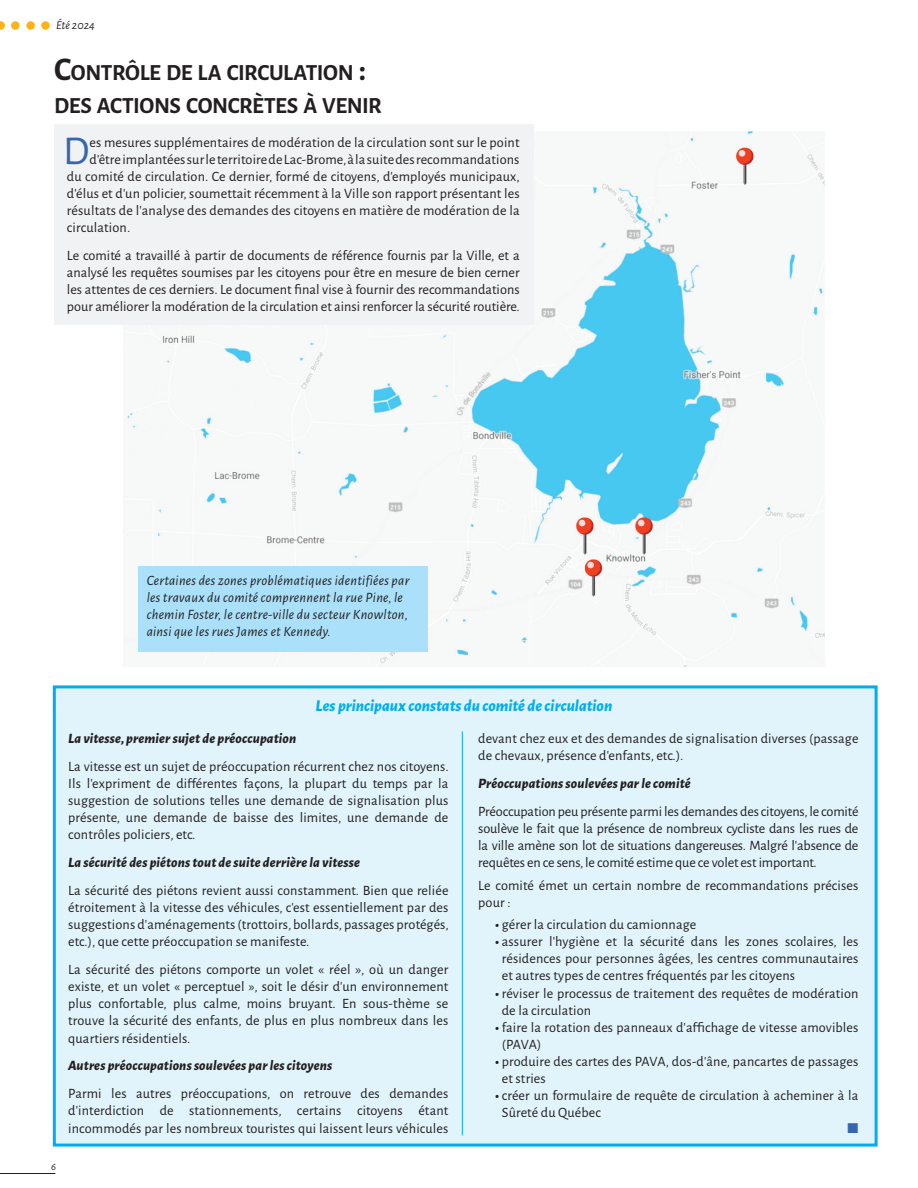
<style>
.page{position:relative;width:918px;height:1188px;background:#fff}
.page>*{position:absolute;margin:0;border:0;box-sizing:border-box;transform-origin:0 0}
.t1{font:40.95px "Alegreya Sans";color:#3566b1}
.t2{font:700 23.1px/33px "Alegreya Sans";letter-spacing:-.02em;color:#231f20}
.t3{font:italic 800 16.5px "Alegreya Sans";color:#00aeef}
.t4{font:14.25px/17.1px "Alegreya Sans";letter-spacing:.01em;color:#231f20;text-align:justify}
.t5{font:italic 800 14.25px "Alegreya Sans";letter-spacing:.01em;color:#231f20}
.t6{font:italic 14.25px/17.1px "Alegreya Sans";letter-spacing:.02em;color:#231f20}
.t7{font:14.25px "Zapf Dingbats ITC";color:#3566b1}
.t8{font:italic 12px "Alegreya Sans";color:#231f20}
.t9{font:italic 10.5px "Alegreya Sans";color:#231f20}
.s1{font-size:33px}
.s2{font-weight:800}
</style>
<div class="page">
<hr style="left:0;top:1173px;width:55px;height:1px;background:#231f20">
<svg style="left:0;top:21px;width:5px;height:9px"></svg>
<div style="left:11px;top:21px;width:9px;height:9px;background:#fbb316;border-radius:50%"></div>
<div style="left:26px;top:21px;width:9px;height:9px;background:#fbb316;border-radius:50%"></div>
<div style="left:41px;top:21px;width:9px;height:9px;background:#fbb316;border-radius:50%"></div>
<img style="left:123px;top:132px;width:702px;height:535px">
<div style="left:138px;top:567px;width:289px;height:85px;background:#aae0f9"></div>
<div style="left:54px;top:124px;width:479px;height:200px;background:#f1f2f3"></div>
<div style="left:53px;top:685px;width:825px;height:462px;background:#e1f4fc;border:3px solid #00aeef"></div>
<hr style="left:462px;top:731px;width:1px;height:404px;background:#00aeef">
<p class="t8" style="left:56px;top:17px;width:40px">Été 2024</p>
<h2 class="t2" style="left:54px;top:55px;width:329px"><span class="s1">C</span>ONTRÔLE DE LA CIRCULATION <span class="s1">:<br></span>DES ACTIONS CONCRÈTES À VENIR</h2>
<h1 class="t1" style="left:63px;top:123px;width:28px">D</h1>
<p class="t4" style="left:90px;top:133px;width:431px">es mesures supplémentaires de modération de la circulation sont sur le point</p>
<p class="t4" style="left:90px;top:150px;width:432px">d’être implantées sur le territoire de Lac-Brome, à la suite des recommandations</p>
<p class="t4" style="left:67px;top:167px;width:454px">du comité de circulation. Ce dernier, formé de citoyens, d’employés municipaux,</p>
<p class="t4" style="left:67px;top:184px;width:454px">d’élus et d’un policier, soumettait récemment à la Ville son rapport présentant les</p>
<p class="t4" style="left:67px;top:201px;width:454px">résultats de l’analyse des demandes des citoyens en matière de modération de la</p>
<p class="t4" style="left:67px;top:218px;width:65px">circulation.</p>
<p class="t4" style="left:67px;top:246px;width:454px">Le comité a travaillé à partir de documents de référence fournis par la Ville, et a analysé les requêtes soumises par les citoyens pour être en mesure de bien cerner les attentes de ces derniers. Le document final vise à fournir des recommandations pour améliorer la modération de la circulation et ainsi renforcer la sécurité routière.</p>
<p class="t6" style="left:147px;top:571px;width:264px">Certaines des zones problématiques identifiées par les travaux du comité comprennent la rue Pine, le chemin Foster, le centre-ville du secteur Knowlton, ainsi que les rues James et Kennedy.</p>
<p class="t3" style="left:316px;top:694px;width:298px">Les principaux constats du comité de circulation</p>
<p class="t9" style="left:51px;top:1159px;width:6px">6</p>
<p class="t5" style="left:68px;top:728px;width:230px">La vitesse, premier sujet de préoccupation</p>
<p class="t4" style="left:68px;top:757px;width:382px">La vitesse est un sujet de préoccupation récurrent chez nos citoyens.<br>Ils l’expriment de différentes façons, la plupart du temps par la suggestion de solutions telles une demande de signalisation plus présente, une demande de baisse des limites, une demande de contrôles policiers, etc.</p>
<p class="t5" style="left:68px;top:852px;width:293px">La sécurité des piétons tout de suite derrière la vitesse</p>
<p class="t4" style="left:68px;top:881px;width:382px">La sécurité des piétons revient aussi constamment. Bien que reliée étroitement à la vitesse des véhicules, c’est essentiellement par des suggestions d’aménagements (trottoirs, bollards, passages protégés, etc.), que cette préoccupation se manifeste.</p>
<p class="t4" style="left:68px;top:960px;width:382px">La sécurité des piétons comporte un volet « réel », où un danger existe, et un volet « perceptuel », soit le désir d’un environnement plus confortable, plus calme, moins bruyant. En sous-thème se trouve la sécurité des enfants, de plus en plus nombreux dans les quartiers résidentiels.</p>
<p class="t5" style="left:68px;top:1055px;width:266px">Autres préoccupations soulevées par les citoyens</p>
<p class="t4" style="left:68px;top:1085px;width:382px">Parmi les autres préoccupations, on retrouve des demandes d’interdiction de stationnements, certains citoyens étant incommodés par les nombreux touristes qui laissent leurs véhicules</p>
<p class="t4" style="left:478px;top:729px;width:382px">devant chez eux et des demandes de signalisation diverses (passage de chevaux, présence d’enfants, etc.).</p>
<p class="t5" style="left:478px;top:773px;width:214px">Préoccupations soulevées par le comité</p>
<p class="t4" style="left:478px;top:802px;width:382px">Préoccupation peu présente parmi les demandes des citoyens, le comité soulève le fait que la présence de nombreux cycliste dans les rues de la ville amène son lot de situations dangereuses. Malgré l’absence de requêtes en ce sens, le comité estime que ce volet est important.</p>
<p class="t4" style="left:478px;top:876px;width:382px">Le comité émet un certain nombre de recommandations précises pour :</p>
<p class="t4" style="left:495px;top:915px;width:203px"><span class="s2">•</span> gérer la circulation du camionnage</p>
<p class="t4" style="left:502px;top:932px;width:358px;text-indent:-7px"><span class="s2">•</span> assurer l’hygiène et la sécurité dans les zones scolaires, les résidences pour personnes âgées, les centres communautaires et autres types de centres fréquentés par les citoyens</p>
<p class="t4" style="left:502px;top:984px;width:358px;text-indent:-7px"><span class="s2">•</span> réviser le processus de traitement des requêtes de modération de la circulation</p>
<p class="t4" style="left:502px;top:1018px;width:358px;text-indent:-7px"><span class="s2">•</span> faire la rotation des panneaux d’affichage de vitesse amovibles (PAVA)</p>
<p class="t4" style="left:502px;top:1052px;width:358px;text-indent:-7px"><span class="s2">•</span> produire des cartes des PAVA, dos-d’âne, pancartes de passages et stries</p>
<p class="t4" style="left:502px;top:1086px;width:358px;text-indent:-7px"><span class="s2">•</span> créer un formulaire de requête de circulation à acheminer à la<br>Sûreté du Québec</p>
<p class="t7" style="left:848px;top:1122px;width:12px">■</p>
</div>
